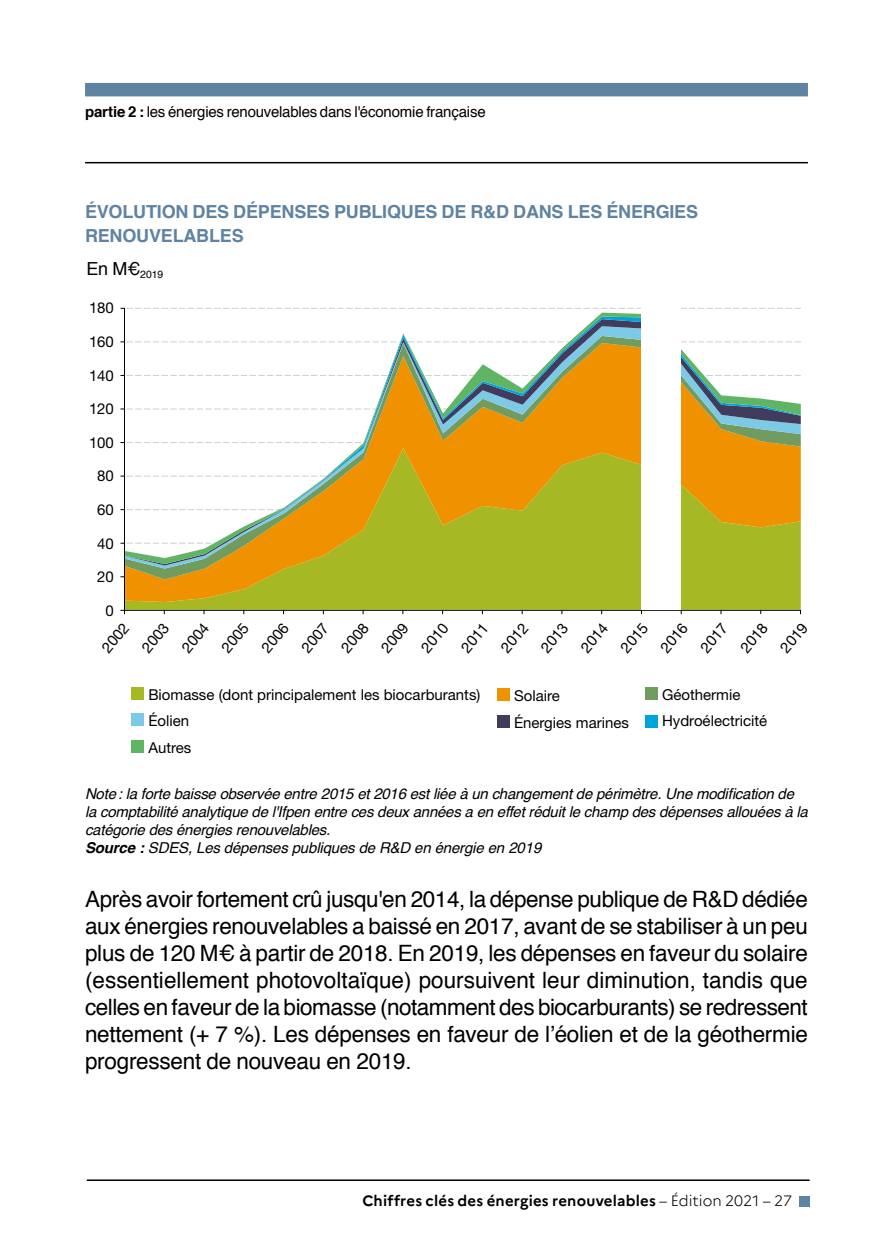
<style>
.page{position:relative;width:893px;height:1259px;background:#fff}
.page>*{position:absolute;margin:0;border:0;box-sizing:border-box;transform-origin:0 0}
.texte{font:22.5px/27px "Helvetica";letter-spacing:-.01em;color:#000;text-align:justify}
.t1{font:700 18px/24px "Helvetica";letter-spacing:-.01em;color:#5f83a2}
.t2{font:18px "Helvetica";color:#000}
.source-graph{font:italic 15px/18px "Helvetica";letter-spacing:-.015em;color:#000}
.t3{font:15px/26.4px "Helvetica Neue LT Std";color:#000}
.t4{font:15px "Helvetica";letter-spacing:-.015em;color:#000}
.t5{font:700 15px "Marianne";letter-spacing:.015em;color:#000}
.s1{font-weight:700}
.s2{font-weight:300}
</style>
<div class="page">
<div style="left:85px;top:83px;width:723px;height:13px;background:#5f83a2"></div>
<hr style="left:85px;top:162px;width:723px;height:1px;background:#000">
<hr style="left:87px;top:1179px;width:723px;height:2px;background:#000">
<div style="left:799px;top:1195px;width:11px;height:11px;background:#5f83a2"></div>
<div style="left:497px;top:688px;width:13px;height:13px;background:#f09100"></div>
<div style="left:497px;top:715px;width:13px;height:12px;background:#413c5c"></div>
<div style="left:131px;top:687px;width:13px;height:12px;background:#a6b925"></div>
<div style="left:131px;top:713px;width:13px;height:13px;background:#7dcae7"></div>
<div style="left:131px;top:740px;width:13px;height:12px;background:#5fb564"></div>
<div style="left:645px;top:687px;width:13px;height:12px;background:#729c5f"></div>
<div style="left:645px;top:714px;width:13px;height:13px;background:#00a4dd"></div>
<svg style="left:120px;top:308px;width:681px;height:1px"></svg>
<svg style="left:125px;top:602px;width:676px;height:8px;fill:#a6b925"></svg>
<svg style="left:125px;top:579px;width:676px;height:23px;fill:#a6b925"></svg>
<svg style="left:125px;top:568px;width:676px;height:11px;fill:#a6b925"></svg>
<svg style="left:125px;top:313px;width:676px;height:251px"></svg>
<hr style="left:120px;top:610px;width:681px;height:1px;background:#000">
<hr style="left:124px;top:308px;width:1px;height:306px;background:#000">
<div style="left:641px;top:298px;width:40px;height:311px;background:#fff"></div>
<p class="t4" style="left:85px;top:100px;width:402px"><span class="s1">partie 2 :</span> les énergies renouvelables dans l'économie française</p>
<h2 class="t1" style="left:85px;top:200px;width:614px">ÉVOLUTION DES DÉPENSES PUBLIQUES DE R&amp;D DANS LES ÉNERGIES<br>RENOUVELABLES</h2>
<p class="t2" style="left:86px;top:255px;width:78px">En M€<sub>2019</sub></p>
<p class="t3" style="left:89px;top:295px;width:26px">180</p>
<p class="t3" style="left:89px;top:328px;width:26px">160</p>
<p class="t3" style="left:89px;top:362px;width:26px">140</p>
<p class="t3" style="left:89px;top:395px;width:26px">120</p>
<p class="t3" style="left:89px;top:429px;width:26px">100</p>
<p class="t3" style="left:97px;top:463px;width:18px">80</p>
<p class="t3" style="left:97px;top:496px;width:18px">60</p>
<p class="t3" style="left:97px;top:530px;width:18px">40</p>
<p class="t3" style="left:97px;top:563px;width:18px">20</p>
<p class="t3" style="left:105px;top:597px;width:10px">0</p>
<p class="t3" style="left:94px;top:641px;width:35px;rotate:-50deg">2002</p>
<p class="t3" style="left:134px;top:641px;width:35px;rotate:-50deg">2003</p>
<p class="t3" style="left:174px;top:641px;width:35px;rotate:-50deg">2004</p>
<p class="t3" style="left:214px;top:641px;width:35px;rotate:-50deg">2005</p>
<p class="t3" style="left:254px;top:641px;width:35px;rotate:-50deg">2006</p>
<p class="t3" style="left:294px;top:641px;width:35px;rotate:-50deg">2007</p>
<p class="t3" style="left:334px;top:641px;width:35px;rotate:-50deg">2008</p>
<p class="t3" style="left:374px;top:641px;width:35px;rotate:-50deg">2009</p>
<p class="t3" style="left:414px;top:641px;width:35px;rotate:-50deg">2010</p>
<p class="t3" style="left:454px;top:641px;width:35px;rotate:-50deg">2011</p>
<p class="t3" style="left:494px;top:641px;width:35px;rotate:-50deg">2012</p>
<p class="t3" style="left:533px;top:641px;width:35px;rotate:-50deg">2013</p>
<p class="t3" style="left:573px;top:641px;width:35px;rotate:-50deg">2014</p>
<p class="t3" style="left:613px;top:641px;width:35px;rotate:-50deg">2015</p>
<p class="t3" style="left:653px;top:641px;width:35px;rotate:-50deg">2016</p>
<p class="t3" style="left:693px;top:641px;width:35px;rotate:-50deg">2017</p>
<p class="t3" style="left:733px;top:641px;width:35px;rotate:-50deg">2018</p>
<p class="t3" style="left:773px;top:641px;width:35px;rotate:-50deg">2019</p>
<p class="t3" style="left:148px;top:681px;width:334px">Biomasse (dont principalement les biocarburants)<br>Éolien<br>Autres</p>
<p class="t3" style="left:662px;top:681px;width:107px">Géothermie<br>Hydroélectricité</p>
<p class="t3" style="left:514px;top:682px;width:116px">Solaire<br>Énergies marines</p>
<p class="source-graph" style="left:85px;top:785px;width:724px">Note : la forte baisse observée entre 2015 et 2016 est liée à un changement de périmètre. Une modification de la comptabilité analytique de l'Ifpen entre ces deux années a en effet réduit le champ des dépenses allouées à la catégorie des énergies renouvelables.<br><span class="s1">Source :</span> SDES, Les dépenses publiques de R&amp;D en énergie en 2019</p>
<p class="texte" style="left:85px;top:886px;width:724px">Après avoir fortement crû jusqu'en 2014, la dépense publique de R&amp;D dédiée aux énergies renouvelables a baissé en 2017, avant de se stabiliser à un peu plus de 120 M€ à partir de 2018. En 2019, les dépenses en faveur du solaire (essentiellement photovoltaïque) poursuivent leur diminution, tandis que celles en faveur de la biomasse (notamment des biocarburants) se redressent nettement (+ 7 %). Les dépenses en faveur de l’éolien et de la géothermie progressent de nouveau en 2019.</p>
<p class="t5" style="left:362px;top:1189px;width:431px">Chiffres clés des énergies renouvelables <span class="s2">– Édition 2021 – 27</span></p>
</div>
